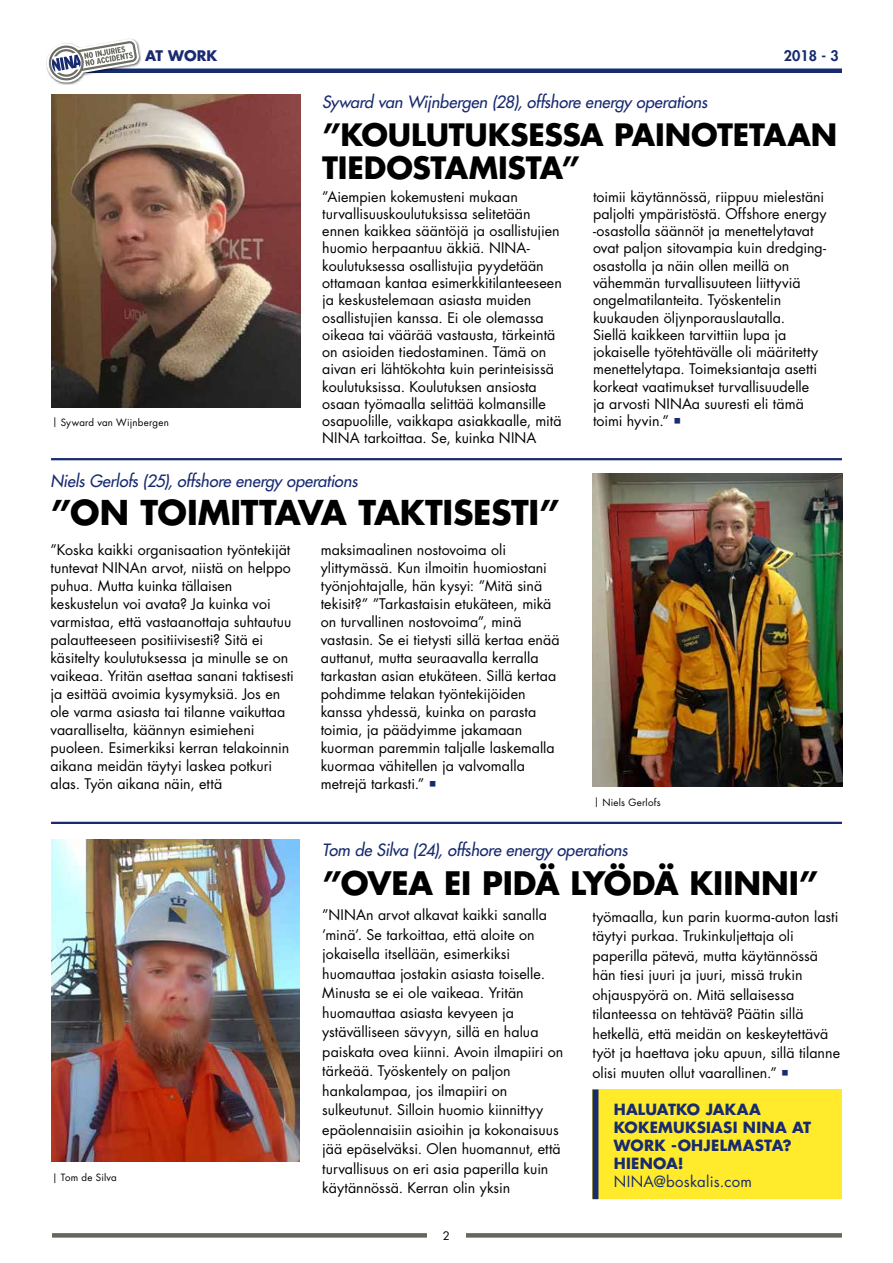
<style>
.page{position:relative;width:893px;height:1263px;background:#fff}
.page>*{position:absolute;margin:0;border:0;box-sizing:border-box;transform-origin:0 0}
.t1{font:700 33.3px "Futura Std";letter-spacing:-.01em;color:#000}
.t2{font:700 31.5px "Futura Std";letter-spacing:-.005em;color:#000}
.t3{font:700 30px/33px "Futura Std";letter-spacing:-.01em;color:#000}
.t4{font:italic 500 16.5px "Futura Std";letter-spacing:-.01em;color:#182b70}
.t5{font:700 15px/18px "Futura Std";letter-spacing:.015em;color:#182b70}
.t6{font:15px "Futura Std";letter-spacing:.02em;color:#182b70}
.t7{font:14.25px/17.2px "Futura Std";color:#000}
.t8{font:700 14.25px "Futura Std";letter-spacing:.005em;color:#182b70}
.t9{font:800 14.25px "Futura Std";color:#182b70}
.t10{font:11.4px "Futura Std";color:#000}
.t11{font:9.75px "Futura Std";letter-spacing:.025em;color:#000}
.s1{color:#182b70}
</style>
<div class="page">
<div style="left:51px;top:68px;width:791px;height:5px;background:#182b70"></div>
<div style="left:46px;top:38px;width:95px;height:47px;background:#000;opacity:.55"></div>
<svg style="left:47px;top:39px;width:92px;height:44px"></svg>
<svg style="left:52px;top:1233px;width:790px;height:4px;background:#696a62"></svg>
<div style="left:427px;top:1222px;width:38px;height:26px;background:#fff"></div>
<img style="left:592px;top:473px;width:250px;height:314px">
<img style="left:51px;top:94px;width:249px;height:314px">
<img style="left:51px;top:839px;width:249px;height:323px">
<hr style="left:51px;top:822px;width:791px;height:2px;background:#182b70">
<hr style="left:51px;top:458px;width:791px;height:2px;background:#182b70">
<div style="left:592px;top:1089px;width:250px;height:110px;background:#ffeb2c"></div>
<div style="left:592px;top:1089px;width:6px;height:110px;background:#182b70"></div>
<p class="t8" style="left:145px;top:46px;width:74px">AT WORK</p>
<p class="t9" style="left:784px;top:46px;width:56px">2018 - 3</p>
<p class="t11" style="left:52px;top:416px;width:118px">| Syward van Wijnbergen</p>
<p class="t4" style="left:322px;top:92px;width:387px">Syward van Wijnbergen (28), offshore energy operations</p>
<h3 class="t3" style="left:322px;top:117px;width:516px">”KOULUTUKSESSA PAINOTETAAN<br>TIEDOSTAMISTA”</h3>
<p class="t7" style="left:322px;top:188px;width:241px">”Aiempien kokemusteni mukaan turvallisuuskoulutuksissa selitetään ennen kaikkea sääntöjä ja osallistujien huomio herpaantuu äkkiä. NINA&shy;koulutuksessa osallistujia pyydetään ottamaan kantaa esimerkkitilanteeseen ja keskustelemaan asiasta muiden osallistujien kanssa. Ei ole olemassa oikeaa tai väärää vastausta, tärkeintä on asioiden tiedostaminen. Tämä on aivan eri lähtökohta kuin perinteisissä koulutuksissa. Koulutuksen ansiosta osaan työmaalla selittää kolmansille osapuolille, vaikkapa asiakkaalle, mitä NINA tarkoittaa. Se, kuinka NINA</p>
<p class="t7" style="left:593px;top:188px;width:235px">toimii käytännössä, riippuu mielestäni paljolti ympäristöstä. Offshore energy -osastolla säännöt ja menettelytavat ovat paljon sitovampia kuin dredging&shy;osastolla ja näin ollen meillä on vähemmän turvallisuuteen liittyviä ongelmatilanteita. Työskentelin kuukauden öljynporauslautalla.<br>Siellä kaikkeen tarvittiin lupa ja jokaiselle työtehtävälle oli määritetty menettelytapa. Toimeksiantaja asetti korkeat vaatimukset turvallisuudelle<br>ja arvosti NINAa suuresti eli tämä toimi hyvin.” <span class="s1">○</span></p>
<p class="t4" style="left:51px;top:471px;width:309px">Niels Gerlofs (25), offshore energy operations</p>
<h1 class="t1" style="left:51px;top:490px;width:511px">”ON TOIMITTAVA TAKTISESTI”</h1>
<p class="t7" style="left:51px;top:541px;width:245px;line-height:18px">”Koska kaikki organisaation työntekijät tuntevat NINAn arvot, niistä on helppo puhua. Mutta kuinka tällaisen keskustelun voi avata? Ja kuinka voi varmistaa, että vastaanottaja suhtautuu palautteeseen positiivisesti? Sitä ei käsitelty koulutuksessa ja minulle se on vaikeaa. Yritän asettaa sanani taktisesti ja esittää avoimia kysymyksiä. Jos en ole varma asiasta tai tilanne vaikuttaa vaaralliselta, käännyn esimieheni puoleen. Esimerkiksi kerran telakoinnin aikana meidän täytyi laskea potkuri alas. Työn aikana näin, että</p>
<p class="t7" style="left:321px;top:541px;width:240px;line-height:18px">maksimaalinen nostovoima oli ylittymässä. Kun ilmoitin huomiostani työnjohtajalle, hän kysyi: ”Mitä sinä tekisit?” ”Tarkastaisin etukäteen, mikä on turvallinen nostovoima”, minä vastasin. Se ei tietysti sillä kertaa enää auttanut, mutta seuraavalla kerralla tarkastan asian etukäteen. Sillä kertaa pohdimme telakan työntekijöiden kanssa yhdessä, kuinka on parasta toimia, ja päädyimme jakamaan kuorman paremmin taljalle laskemalla kuormaa vähitellen ja valvomalla metrejä tarkasti.” <span class="s1">○</span></p>
<p class="t11" style="left:594px;top:796px;width:68px">| Niels Gerlofs</p>
<p class="t11" style="left:52px;top:1171px;width:66px">| Tom de Silva</p>
<p class="t4" style="left:322px;top:839px;width:307px">Tom de Silva (24), offshore energy operations</p>
<h2 class="t2" style="left:322px;top:862px;width:498px">”OVEA EI PIDÄ LYÖDÄ KIINNI”</h2>
<p class="t7" style="left:322px;top:905px;width:243px;line-height:19.5px">”NINAn arvot alkavat kaikki sanalla ’minä’. Se tarkoittaa, että aloite on jokaisella itsellään, esimerkiksi huomauttaa jostakin asiasta toiselle.<br>Minusta se ei ole vaikeaa. Yritän huomauttaa asiasta kevyeen ja ystävälliseen sävyyn, sillä en halua paiskata ovea kiinni. Avoin ilmapiiri on tärkeää. Työskentely on paljon hankalampaa, jos ilmapiiri on sulkeutunut. Silloin huomio kiinnittyy epäolennaisiin asioihin ja kokonaisuus jää epäselväksi. Olen huomannut, että turvallisuus on eri asia paperilla kuin käytännössä. Kerran olin yksin</p>
<p class="t7" style="left:592px;top:907px;width:249px;line-height:19.5px">työmaalla, kun parin kuorma-auton lasti täytyi purkaa. Trukinkuljettaja oli paperilla pätevä, mutta käytännössä hän tiesi juuri ja juuri, missä trukin ohjauspyörä on. Mitä sellaisessa tilanteessa on tehtävä? Päätin sillä hetkellä, että meidän on keskeytettävä työt ja haettava joku apuun, sillä tilanne olisi muuten ollut vaarallinen.” <span class="s1">○</span></p>
<p class="t5" style="left:614px;top:1100px;width:199px">HALUATKO JAKAA<br>KOKEMUKSIASI NINA AT<br>WORK -OHJELMASTA?<br>HIENOA!</p>
<p class="t6" style="left:614px;top:1171px;width:140px">NINA@boskalis.com</p>
<p class="t10" style="left:443px;top:1228px;width:9px">2</p>
</div>
